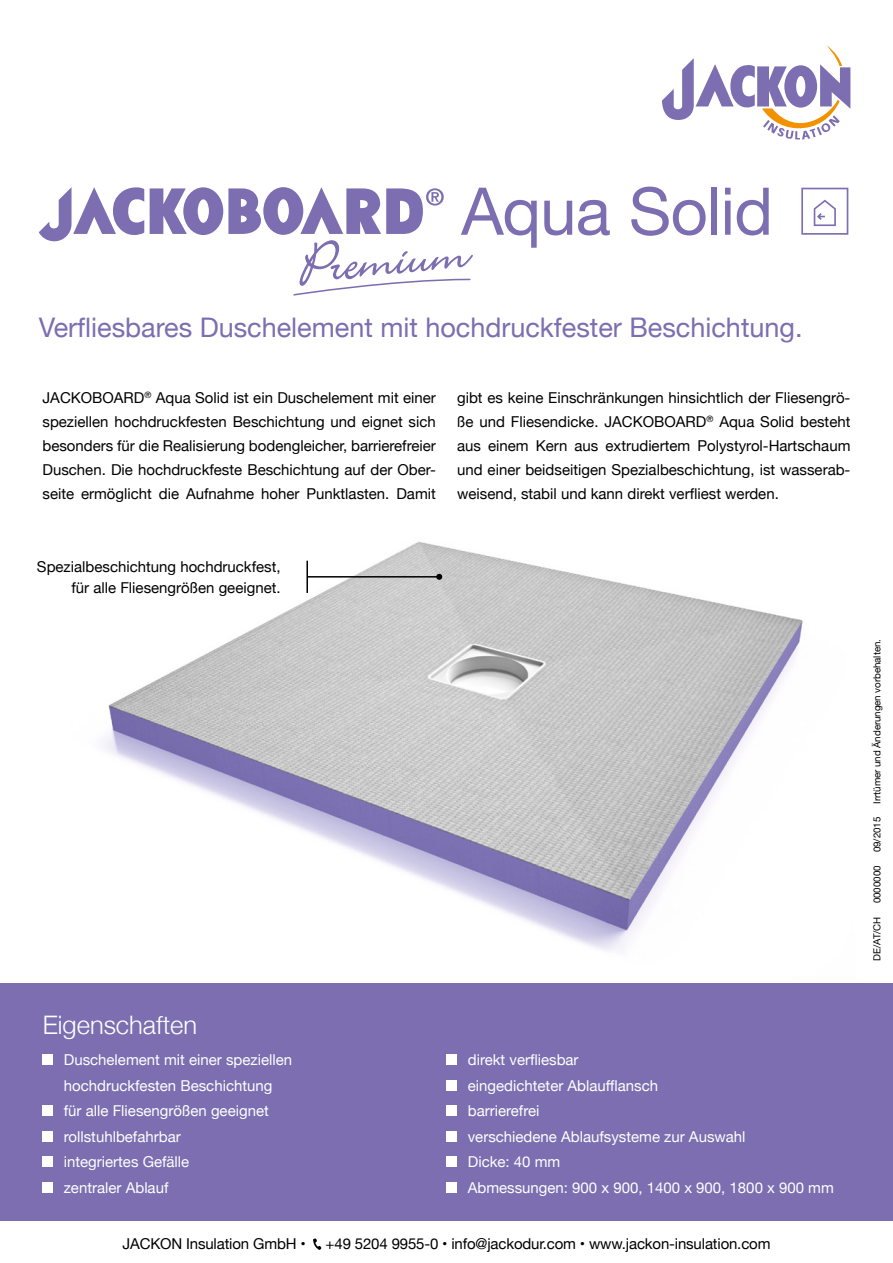
<style>
.page{position:relative;width:893px;height:1263px;background:#fff}
.page>*{position:absolute;margin:0;border:0;box-sizing:border-box;transform-origin:0 0}
.Absatzformat_3{font:65.85px "Helvetica Neue";letter-spacing:-.015em;color:#7c6eb0}
.liste_linksbdg_weiss{font:27px "Helvetica Neue";color:#7c6eb0}
._04{font:300 25.5px "Helvetica Neue";color:#fff}
._04-2{font:15px/24px "Helvetica Neue";color:#000;text-align:justify}
.fliess_10reg_block_s{font:15px "Helvetica Neue";color:#fff}
._8pt{font:15px "Helvetica Neue";letter-spacing:-.01em;color:#000}
.fliess_10reg_block_s-2{font:9.75px "Helvetica Neue";letter-spacing:-.005em;color:#000}
</style>
<div class="page">
<img style="left:103px;top:541px;width:700px;height:410px">
<div style="left:0;top:983px;width:893px;height:237px;background:#7c6eb0"></div>
<hr style="left:307px;top:576px;width:132px;height:1px;background:#000">
<svg style="left:436px;top:574px;width:6px;height:6px"></svg>
<hr style="left:306px;top:561px;width:2px;height:32px;background:#000">
<svg style="left:313px;top:1238px;width:8px;height:12px"></svg>
<svg style="left:801px;top:188px;width:47px;height:47px"></svg>
<svg style="left:39px;top:187px;width:105px;height:54px"></svg>
<svg style="left:150px;top:187px;width:323px;height:109px"></svg>
<svg style="left:662px;top:45px;width:188px;height:95px"></svg>
<div style="left:43px;top:1054px;width:10px;height:11px;background:#fff"></div>
<div style="left:43px;top:1105px;width:10px;height:11px;background:#fff"></div>
<div style="left:43px;top:1131px;width:10px;height:11px;background:#fff"></div>
<div style="left:43px;top:1156px;width:10px;height:11px;background:#fff"></div>
<div style="left:43px;top:1182px;width:10px;height:11px;background:#fff"></div>
<div style="left:447px;top:1054px;width:10px;height:11px;background:#fff"></div>
<div style="left:447px;top:1080px;width:10px;height:11px;background:#fff"></div>
<div style="left:447px;top:1105px;width:10px;height:11px;background:#fff"></div>
<div style="left:447px;top:1131px;width:10px;height:11px;background:#fff"></div>
<div style="left:447px;top:1156px;width:10px;height:11px;background:#fff"></div>
<div style="left:447px;top:1182px;width:10px;height:11px;background:#fff"></div>
<p class="Absatzformat_3" style="left:461px;top:164px;width:313px">Aqua Solid</p>
<p class="liste_linksbdg_weiss" style="left:39px;top:308px;width:765px">Verfliesbares Duschelement mit hochdruckfester Beschichtung.</p>
<p class="_04-2" style="left:43px;top:387px;width:395px">JACKOBOARD<sup>®</sup> Aqua Solid ist ein Duschelement mit einer speziellen hochdruckfesten Beschichtung und eignet sich besonders für die Realisierung bodengleicher, barrierefreier Duschen. Die hochdruckfeste Beschichtung auf der Ober&shy;seite ermöglicht die Aufnahme hoher Punktlasten. Damit</p>
<p class="_04-2" style="left:457px;top:387px;width:395px">gibt es keine Einschränkungen hinsichtlich der Fliesengrö&shy;ße und Fliesendicke. JACKOBOARD<sup>®</sup> Aqua Solid besteht aus einem Kern aus extrudiertem Polystyrol-Hartschaum und einer beidseitigen Spezialbeschichtung, ist wasserab&shy;weisend, stabil und kann direkt verfliest werden.</p>
<p class="_04-2" style="left:37px;top:557px;width:245px;line-height:21px;text-align:right">Spezialbeschichtung hochdruckfest, für alle Fliesengrößen geeignet.</p>
<p class="_04" style="left:43px;top:1004px;width:156px">Eigenschaften</p>
<p class="fliess_10reg_block_s" style="left:64px;top:1049px;width:230px">Duschelement mit einer speziellen</p>
<p class="fliess_10reg_block_s" style="left:64px;top:1074px;width:210px">hochdruckfesten Beschichtung</p>
<p class="fliess_10reg_block_s" style="left:64px;top:1100px;width:207px">für alle Fliesengrößen geeignet</p>
<p class="fliess_10reg_block_s" style="left:64px;top:1125px;width:118px">rollstuhlbefahrbar</p>
<p class="fliess_10reg_block_s" style="left:64px;top:1151px;width:127px">integriertes Gefälle</p>
<p class="fliess_10reg_block_s" style="left:64px;top:1176px;width:106px">zentraler Ablauf</p>
<p class="fliess_10reg_block_s" style="left:468px;top:1049px;width:112px">direkt verfliesbar</p>
<p class="fliess_10reg_block_s" style="left:468px;top:1074px;width:192px">eingedichteter Ablaufflansch</p>
<p class="fliess_10reg_block_s" style="left:468px;top:1100px;width:73px">barrierefrei</p>
<p class="fliess_10reg_block_s" style="left:468px;top:1125px;width:279px">verschiedene Ablaufsysteme zur Auswahl</p>
<p class="fliess_10reg_block_s" style="left:468px;top:1151px;width:94px">Dicke: 40 mm</p>
<p class="fliess_10reg_block_s" style="left:468px;top:1176px;width:368px">Abmessungen: 900 x 900, 1400 x 900, 1800 x 900 mm</p>
<p class="_8pt" style="left:122px;top:1233px;width:185px">JACKON Insulation GmbH •</p>
<p class="_8pt" style="left:326px;top:1233px;width:446px">+49 5204 9955-0 • info@jackodur.com • www.jackon-insulation.com</p>
<p class="fliess_10reg_block_s-2" style="left:870px;top:803px;width:166px;rotate:-90deg">Irrtümer und Änderungen vorbehalten.</p>
<p class="fliess_10reg_block_s-2" style="left:870px;top:852px;width:37px;rotate:-90deg">09/2015</p>
<p class="fliess_10reg_block_s-2" style="left:870px;top:903px;width:39px;rotate:-90deg">0000000</p>
<p class="fliess_10reg_block_s-2" style="left:870px;top:960px;width:46px;rotate:-90deg">DE/AT/CH</p>
</div>
